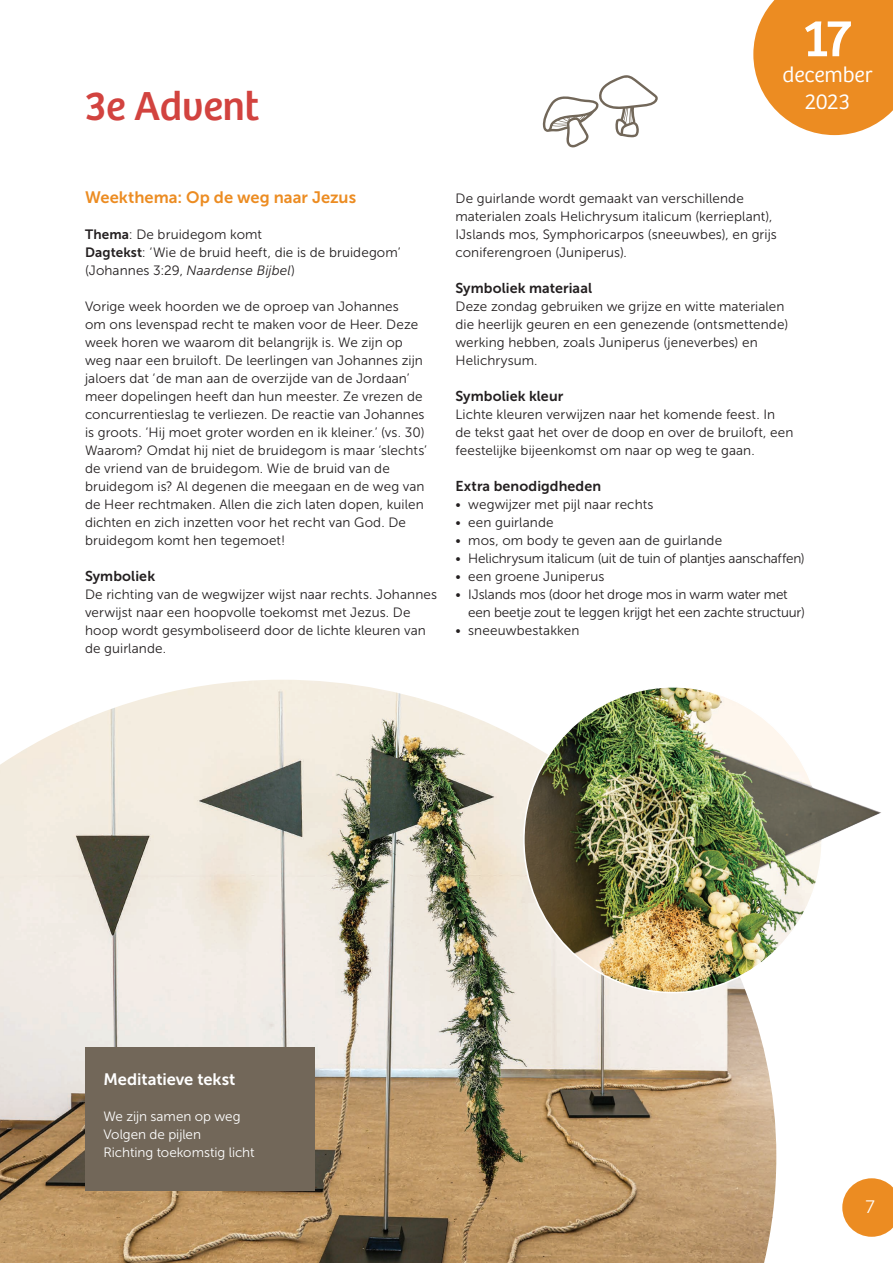
<style>
.page{position:relative;width:893px;height:1263px;background:#fff}
.page>*{position:absolute;margin:0;border:0;box-sizing:border-box;transform-origin:0 0}
.t1{font:54px "Bree";color:#fff}
.t2{font:42px "Bree";letter-spacing:-.015em;color:#d2433f}
.t3{font:300 22.35px/27px "Bree";letter-spacing:-.005em;color:#fff;text-align:center}
.t4{font:18px "Museo Sans 300";color:#fff}
.t5{font:16.5px "Museo Sans 700";color:#ec8c22}
.t6{font:16.5px "Museo Sans 700";color:#fff}
.t7{font:14.25px "Museo Sans 700";letter-spacing:.005em;color:#231f20}
.t8{font:13.5px/18px "Museo Sans 300";letter-spacing:.005em;color:#231f20}
.t9{font:13.5px/18px "Museo Sans 300";letter-spacing:-.015em;color:#231f20}
.t10{font:13.5px/18px "Museo Sans 300";letter-spacing:-.005em;color:#fff}
.s1{font-family:"Museo Sans 700"}
.s2{font-style:italic}
</style>
<div class="page">
<img style="left:0;top:680px;width:776px;height:583px">
<img style="left:524px;top:687px;width:295px;height:305px">
<svg style="left:753px;top:0;width:140px;height:135px;background:#ee9a3e"></svg>
<div style="left:85px;top:1047px;width:230px;height:144px;background:#726759"></div>
<svg style="left:842px;top:1178px;width:51px;height:59px"></svg>
<img style="left:771px;top:743px;width:110px;height:124px">
<svg style="left:542px;top:75px;width:116px;height:72px"></svg>
<h2 class="t2" style="left:85px;top:82px;width:176px">3e Advent</h2>
<h1 class="t1" style="left:803px;top:7px;width:50px">17</h1>
<h3 class="t3" style="left:783px;top:61px;width:91px">december<br>2023</h3>
<p class="t5" style="left:85px;top:188px;width:273px">Weekthema: Op de weg naar Jezus</p>
<p class="t8" style="left:85px;top:225px;width:317px"><span class="s1">Thema</span>: De bruidegom komt<br><span class="s1">Dagtekst</span>: ‘Wie de bruid heeft, die is de bruidegom’ (Johannes 3:29, <span class="s2">Naardense Bijbel</span>)</p>
<p class="t8" style="left:85px;top:297px;width:343px">Vorige week hoorden we de oproep van Johannes<br>om ons levenspad recht te maken voor de Heer. Deze week horen we waarom dit belangrijk is. We zijn op weg naar een bruiloft. De leerlingen van Johannes zijn jaloers dat ‘de man aan de overzijde van de Jordaan’ meer dopelingen heeft dan hun meester. Ze vrezen de concurrentieslag te verliezen. De reactie van Johannes is groots. ‘Hij moet groter worden en ik kleiner.’ (vs. 30)<br>Waarom? Omdat hij niet de bruidegom is maar ‘slechts’ de vriend van de bruidegom. Wie de bruid van de bruidegom is? Al degenen die meegaan en de weg van de Heer rechtmaken. Allen die zich laten dopen, kuilen dichten en zich inzetten voor het recht van God. De bruidegom komt hen tegemoet!</p>
<p class="t7" style="left:85px;top:568px;width:72px">Symboliek</p>
<p class="t8" style="left:85px;top:585px;width:353px">De richting van de wegwijzer wijst naar rechts. Johannes verwijst naar een hoopvolle toekomst met Jezus. De hoop wordt gesymboliseerd door de lichte kleuren van de guirlande.</p>
<p class="t8" style="left:455px;top:189px;width:323px">De guirlande wordt gemaakt van verschillende materialen zoals Helichrysum italicum (kerrieplant), IJslands mos, Symphoricarpos (sneeuwbes), en grijs coniferengroen (Juniperus).</p>
<p class="t7" style="left:455px;top:280px;width:138px">Symboliek materiaal</p>
<p class="t8" style="left:455px;top:297px;width:334px">Deze zondag gebruiken we grijze en witte materialen die heerlijk geuren en een genezende (ontsmettende) werking hebben, zoals Juniperus (jeneverbes) en Helichrysum.</p>
<p class="t7" style="left:455px;top:388px;width:109px">Symboliek kleur</p>
<p class="t8" style="left:455px;top:405px;width:339px">Lichte kleuren verwijzen naar het komende feest. In de tekst gaat het over de doop en over de bruiloft, een feestelijke bijeenkomst om naar op weg te gaan.</p>
<p class="t7" style="left:455px;top:478px;width:147px">Extra benodigdheden</p>
<p class="t8" style="left:455px;top:495px;width:199px">• wegwijzer met pijl naar rechts</p>
<p class="t8" style="left:455px;top:513px;width:100px">• een guirlande</p>
<p class="t8" style="left:455px;top:531px;width:268px">• mos, om body te geven aan de guirlande</p>
<p class="t9" style="left:455px;top:549px;width:351px">• Helichrysum italicum (uit de tuin of plantjes aanschaffen)</p>
<p class="t8" style="left:455px;top:567px;width:150px">• een groene Juniperus</p>
<p class="t9" style="left:468px;top:585px;width:338px;text-indent:-13px">• IJslands mos (door het droge mos in warm water met een beetje zout te leggen krijgt het een zachte structuur)</p>
<p class="t8" style="left:455px;top:621px;width:125px">• sneeuwbestakken</p>
<p class="t6" style="left:103px;top:1070px;width:134px">Meditatieve tekst</p>
<p class="t10" style="left:103px;top:1107px;width:153px">We zijn samen op weg<br>Volgen de pijlen<br>Richting toekomstig licht</p>
<h3 class="t4" style="left:865px;top:1197px;width:11px">7</h3>
</div>
